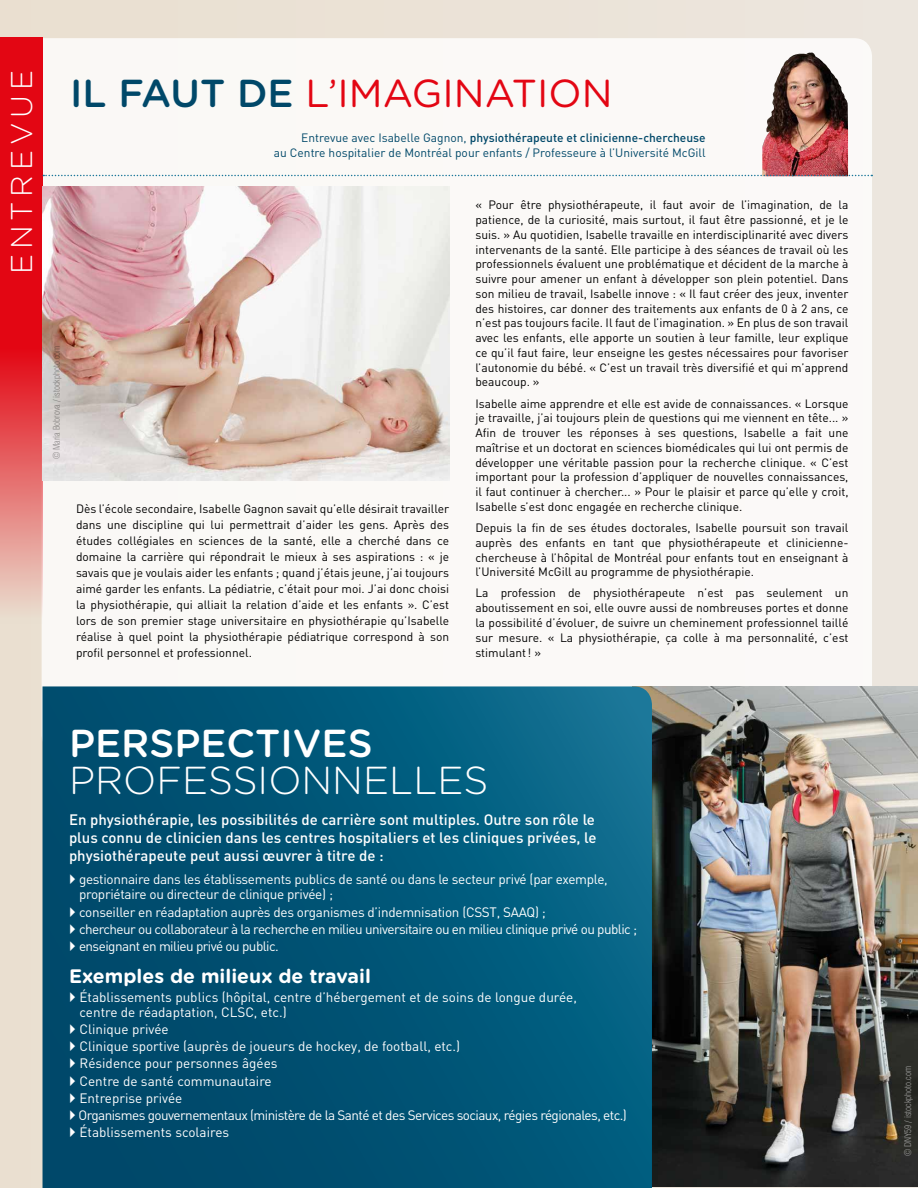
<style>
.page{position:relative;width:918px;height:1188px;background:#ebe3d8}
.page>*{position:absolute;margin:0;border:0;box-sizing:border-box;transform-origin:0 0}
.t1{font:39px "Gotham Rounded";color:#e30613}
.t2{font:300 39px "Gotham Rounded";color:#fff}
.t3{font:500 39px "Gotham Rounded";color:#fff}
.t4{font:300 30px "Gotham Rounded";letter-spacing:.16em;color:#fff}
.t5{font:700 19.5px "Gotham Rounded";color:#fff}
.t6{font:500 15px/18px "DIN";color:#fff;text-align:justify}
.t7{font:13.5px/17.1px "DIN";color:#fff}
.t8{font:13.5px/17.1px "DIN";letter-spacing:-.04em;color:#fff}
.t9{font:13.5px/15px "DIN";letter-spacing:-.02em;color:#fff}
.t10{font:12px/14.7px "DIN";color:#000;text-align:justify}
.t11{font:12px/14.4px "DIN";color:#004869;text-align:right}
.t12{font:300 condensed 9px "Helvetica";color:#9d9d9c}
.s1{font-weight:500;color:#004869}
.s2{font-weight:500}
</style>
<div class="page">
<div style="left:42px;top:38px;width:830px;height:715px;background:#fbf9f7"></div>
<svg style="left:0;top:37px;width:43px;height:587px;background:#e43c42"></svg>
<img style="left:762px;top:52px;width:86px;height:123px">
<img style="left:43px;top:187px;width:406px;height:293px">
<img style="left:652px;top:686px;width:266px;height:501px">
<svg style="left:43px;top:686px;width:609px;height:502px;background:#025678"></svg>
<svg style="left:43px;top:175px;width:829px;height:1px"></svg>
<svg style="left:70px;top:875px;width:5px;height:9px"></svg>
<svg style="left:70px;top:907px;width:5px;height:10px"></svg>
<svg style="left:70px;top:924px;width:5px;height:10px"></svg>
<svg style="left:70px;top:941px;width:5px;height:10px"></svg>
<svg style="left:70px;top:992px;width:5px;height:10px"></svg>
<svg style="left:70px;top:1024px;width:5px;height:10px"></svg>
<svg style="left:70px;top:1041px;width:5px;height:10px"></svg>
<svg style="left:70px;top:1058px;width:5px;height:10px"></svg>
<svg style="left:70px;top:1076px;width:5px;height:10px"></svg>
<svg style="left:70px;top:1093px;width:5px;height:10px"></svg>
<svg style="left:70px;top:1110px;width:5px;height:10px"></svg>
<svg style="left:70px;top:1127px;width:5px;height:10px"></svg>
<h2 class="t4" style="left:2px;top:274px;width:206px;rotate:-90deg">ENTREVUE</h2>
<h1 class="t1" style="left:70px;top:67px;width:544px"><span class="s1">IL FAUT DE</span> L’IMAGINATION</h1>
<p class="t11" style="left:274px;top:131px;width:433px">Entrevue avec Isabelle Gagnon, <span class="s2">physiothérapeute et clinicienne-chercheuse<br></span>au Centre hospitalier de Montréal pour enfants / Professeure à l’Université McGill</p>
<p class="t12" style="left:51px;top:459px;width:115px;rotate:-90deg">© Maria Bobrova / istockphoto.com</p>
<p class="t10" style="left:76px;top:500px;width:375px;line-height:16px">Dès l’école secondaire, Isabelle Gagnon savait qu’elle désirait travailler dans une discipline qui lui permettrait d’aider les gens. Après des études collégiales en sciences de la santé, elle a cherché dans ce domaine la carrière qui répondrait le mieux à ses aspirations : « je savais que je voulais aider les enfants ; quand j’étais jeune, j’ai toujours aimé garder les enfants. La pédiatrie, c’était pour moi. J’ai donc choisi la physiothérapie, qui alliait la relation d’aide et les enfants ». C’est lors de son premier stage universitaire en physiothérapie qu’Isabelle réalise à quel point la physiothérapie pédiatrique correspond à son profil personnel et professionnel.</p>
<p class="t10" style="left:475px;top:198px;width:375px">« Pour être physiothérapeute, il faut avoir de l’imagination, de la patience, de la curiosité, mais surtout, il faut être passionné, et je le suis. » Au quotidien, Isabelle travaille en interdisciplinarité avec divers intervenants de la santé. Elle participe à des séances de travail où les professionnels évaluent une problématique et décident de la marche à suivre pour amener un enfant à développer son plein potentiel. Dans son milieu de travail, Isabelle innove : « Il faut créer des jeux, inventer des histoires, car donner des traitements aux enfants de 0 à 2 ans, ce n’est pas toujours facile. Il faut de l’imagination. » En plus de son travail avec les enfants, elle apporte un soutien à leur famille, leur explique ce qu’il faut faire, leur enseigne les gestes nécessaires pour favoriser l’autonomie du bébé. « C’est un travail très diversifié et qui m’apprend beaucoup. »</p>
<p class="t10" style="left:475px;top:396px;width:375px">Isabelle aime apprendre et elle est avide de connaissances. « Lorsque je travaille, j’ai toujours plein de questions qui me viennent en tête... » Afin de trouver les réponses à ses questions, Isabelle a fait une maîtrise et un doctorat en sciences biomédicales qui lui ont permis de développer une véritable passion pour la recherche clinique. « C’est important pour la profession d’appliquer de nouvelles connaissances, il faut continuer à chercher... » Pour le plaisir et parce qu’elle y croit, Isabelle s’est donc engagée en recherche clinique.</p>
<p class="t10" style="left:475px;top:521px;width:375px">Depuis la fin de ses études doctorales, Isabelle poursuit son travail auprès des enfants en tant que physiothérapeute et clinicienne&shy;chercheuse à l’hôpital de Montréal pour enfants tout en enseignant à l’Université McGill au programme de physiothérapie.</p>
<p class="t10" style="left:475px;top:586px;width:375px">La profession de physiothérapeute n’est pas seulement un aboutissement en soi, elle ouvre aussi de nombreuses portes et donne la possibilité d’évoluer, de suivre un cheminement professionnel taillé sur mesure. « La physiothérapie, ça colle à ma personnalité, c’est stimulant! »</p>
<h1 class="t3" style="left:69px;top:715px;width:305px">PERSPECTIVES</h1>
<h1 class="t2" style="left:69px;top:754px;width:421px">PROFESSIONNELLES</h1>
<p class="t6" style="left:69px;top:810px;width:529px">En physiothérapie, les possibilités de carrière sont multiples. Outre son rôle le plus connu de clinicien dans les centres hospitaliers et les cliniques privées, le physiothérapeute peut aussi œuvrer à titre de :</p>
<p class="t9" style="left:79px;top:872px;width:530px">gestionnaire dans les établissements publics de santé ou dans le secteur privé (par exemple, propriétaire ou directeur de clinique privée) ;</p>
<p class="t8" style="left:79px;top:903px;width:560px">conseiller en réadaptation auprès des organismes d’indemnisation (CSST, SAAQ) ;<br>chercheur ou collaborateur à la recherche en milieu universitaire ou en milieu clinique privé ou public ; enseignant en milieu privé ou public.</p>
<h3 class="t5" style="left:69px;top:962px;width:303px">Exemples de milieux de travail</h3>
<p class="t7" style="left:80px;top:990px;width:499px;line-height:15px">Établissements publics (hôpital, centre d’hébergement et de soins de longue durée, centre de réadaptation, CLSC, etc.)</p>
<p class="t7" style="left:78px;top:1021px;width:550px">Clinique privée<br>Clinique sportive (auprès de joueurs de hockey, de football, etc.)<br>Résidence pour personnes âgées<br>Centre de santé communautaire<br>Entreprise privée<br>Organismes gouvernementaux (ministère de la Santé et des Services sociaux, régies régionales, etc.)<br>Établissements scolaires</p>
<p class="t12" style="left:902px;top:1156px;width:92px;rotate:-90deg">© DNY59 / istockphoto.com</p>
</div>
